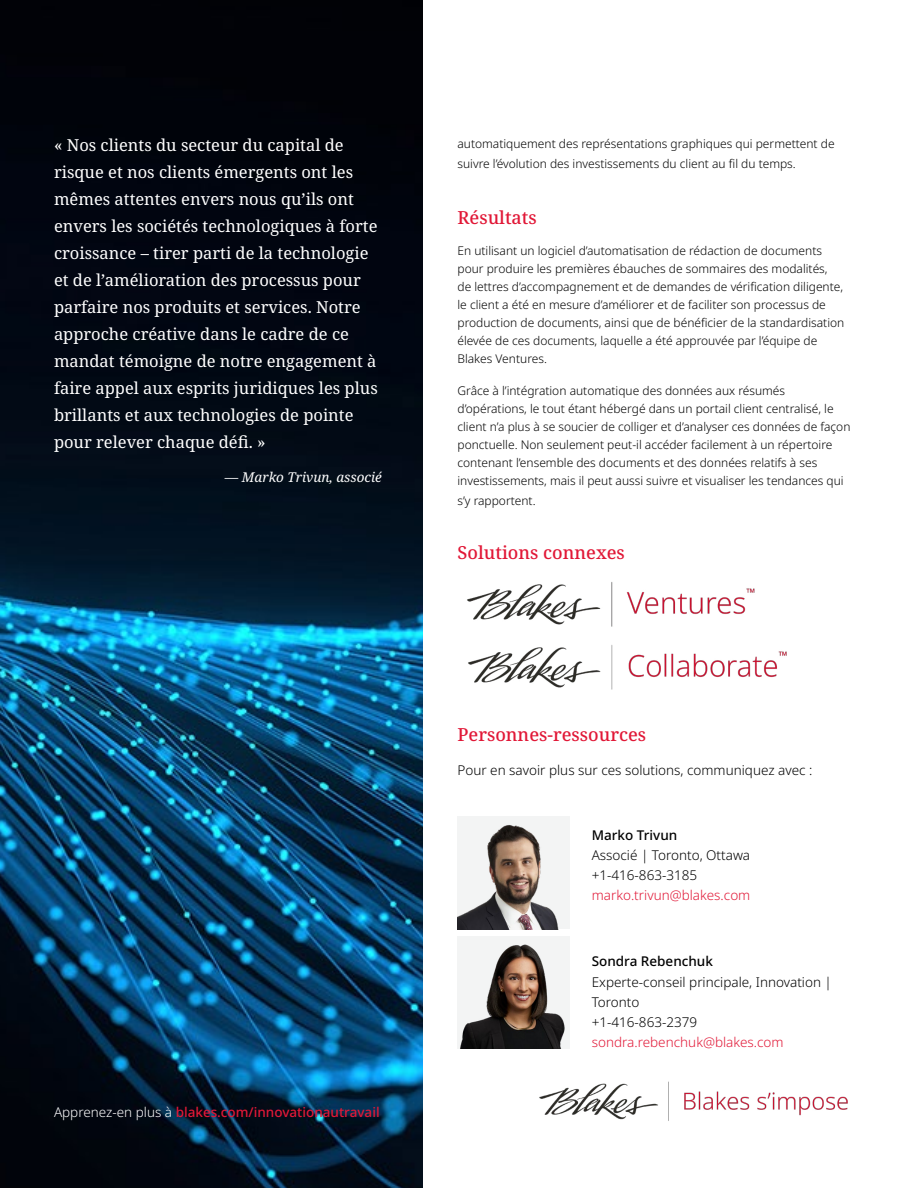
<style>
.page{position:relative;width:918px;height:1188px;background:#fff}
.page>*{position:absolute;margin:0;border:0;box-sizing:border-box;transform-origin:0 0}
.Body_Text{font:500 18px "Noto Serif";color:#e11837}
.Body_Text-2{font:16.5px/27px "Noto Serif";color:#fff}
.Title___City___Tel___Email{font:300 13.5px/20.2px "Noto Sans";color:#000}
.Title___City___Tel___Email-2{font:300 13.5px "Noto Sans";color:#e11837}
.Body_Text-3{font:300 13.5px "Noto Sans";color:#000}
.Folio_Left{font:500 13.5px "Noto Sans";color:#e11837}
.Name_Lastname{font:500 13.5px "Noto Sans";color:#000}
.Quote__Attribution{font:italic 13.5px "Noto Serif";color:#fff}
.Body_Text-4{font:300 12px/18px "Noto Sans";color:#000}
.s1{font-weight:300;color:#fff}
</style>
<div class="page">
<img style="left:0;top:0;width:422px;height:1188px">
<img style="left:468px;top:645px;width:319px;height:45px">
<img style="left:467px;top:582px;width:288px;height:45px">
<div style="left:458px;top:817px;width:112px;height:112px;background:#f3f4f4"></div>
<img style="left:458px;top:825px;width:101px;height:104px">
<div style="left:458px;top:936px;width:112px;height:113px;background:#f3f4f4"></div>
<img style="left:460px;top:944px;width:105px;height:105px">
<img style="left:539px;top:1081px;width:309px;height:40px">
<p class="Body_Text-2" style="left:54px;top:132px;width:325px">« Nos clients du secteur du capital de risque et nos clients émergents ont les mêmes attentes envers nous qu’ils ont envers les sociétés technologiques à forte croissance – tirer parti de la technologie et de l’amélioration des processus pour parfaire nos produits et services. Notre approche créative dans le cadre de ce mandat témoigne de notre engagement à faire appel aux esprits juridiques les plus brillants et aux technologies de pointe pour relever chaque défi. »</p>
<p class="Quote__Attribution" style="left:225px;top:467px;width:158px">— Marko Trivun, associé</p>
<p class="Folio_Left" style="left:54px;top:1103px;width:327px"><span class="s1">Apprenez-en plus à</span> blakes.com/innovationautravail</p>
<p class="Body_Text-4" style="left:458px;top:134px;width:379px;line-height:20.2px">automatiquement des représentations graphiques qui permettent de suivre l’évolution des investissements du client au fil du temps.</p>
<p class="Body_Text" style="left:458px;top:205px;width:81px">Résultats</p>
<p class="Body_Text-4" style="left:458px;top:242px;width:388px">En utilisant un logiciel d’automatisation de rédaction de documents pour produire les premières ébauches de sommaires des modalités, de lettres d’accompagnement et de demandes de vérification diligente, le client a été en mesure d’améliorer et de faciliter son processus de production de documents, ainsi que de bénéficier de la standardisation élevée de ces documents, laquelle a été approuvée par l’équipe de Blakes Ventures.</p>
<p class="Body_Text-4" style="left:458px;top:382px;width:394px">Grâce à l’intégration automatique des données aux résumés d’opérations, le tout étant hébergé dans un portail client centralisé, le client n’a plus à se soucier de colliger et d’analyser ces données de façon ponctuelle. Non seulement peut-il accéder facilement à un répertoire contenant l’ensemble des documents et des données relatifs à ses investissements, mais il peut aussi suivre et visualiser les tendances qui</p>
<p class="Body_Text-4" style="left:458px;top:492px;width:80px">s’y rapportent.</p>
<h2 class="Body_Text" style="left:458px;top:540px;width:169px">Solutions connexes</h2>
<h2 class="Body_Text" style="left:458px;top:722px;width:190px">Personnes-ressources</h2>
<p class="Body_Text-3" style="left:458px;top:761px;width:356px">Pour en savoir plus sur ces solutions, communiquez avec :</p>
<p class="Name_Lastname" style="left:592px;top:825px;width:87px">Marko Trivun</p>
<p class="Title___City___Tel___Email" style="left:592px;top:845px;width:160px">Associé | Toronto, Ottawa</p>
<p class="Title___City___Tel___Email" style="left:592px;top:865px;width:107px">+1-416-863-3185</p>
<p class="Title___City___Tel___Email-2" style="left:592px;top:886px;width:160px">marko.trivun@blakes.com</p>
<p class="Name_Lastname" style="left:592px;top:952px;width:123px">Sondra Rebenchuk</p>
<p class="Title___City___Tel___Email" style="left:592px;top:972px;width:242px">Experte-conseil principale, Innovation |<br>Toronto</p>
<p class="Title___City___Tel___Email" style="left:592px;top:1012px;width:107px">+1-416-863-2379</p>
<p class="Title___City___Tel___Email-2" style="left:592px;top:1033px;width:193px">sondra.rebenchuk@blakes.com</p>
</div>
